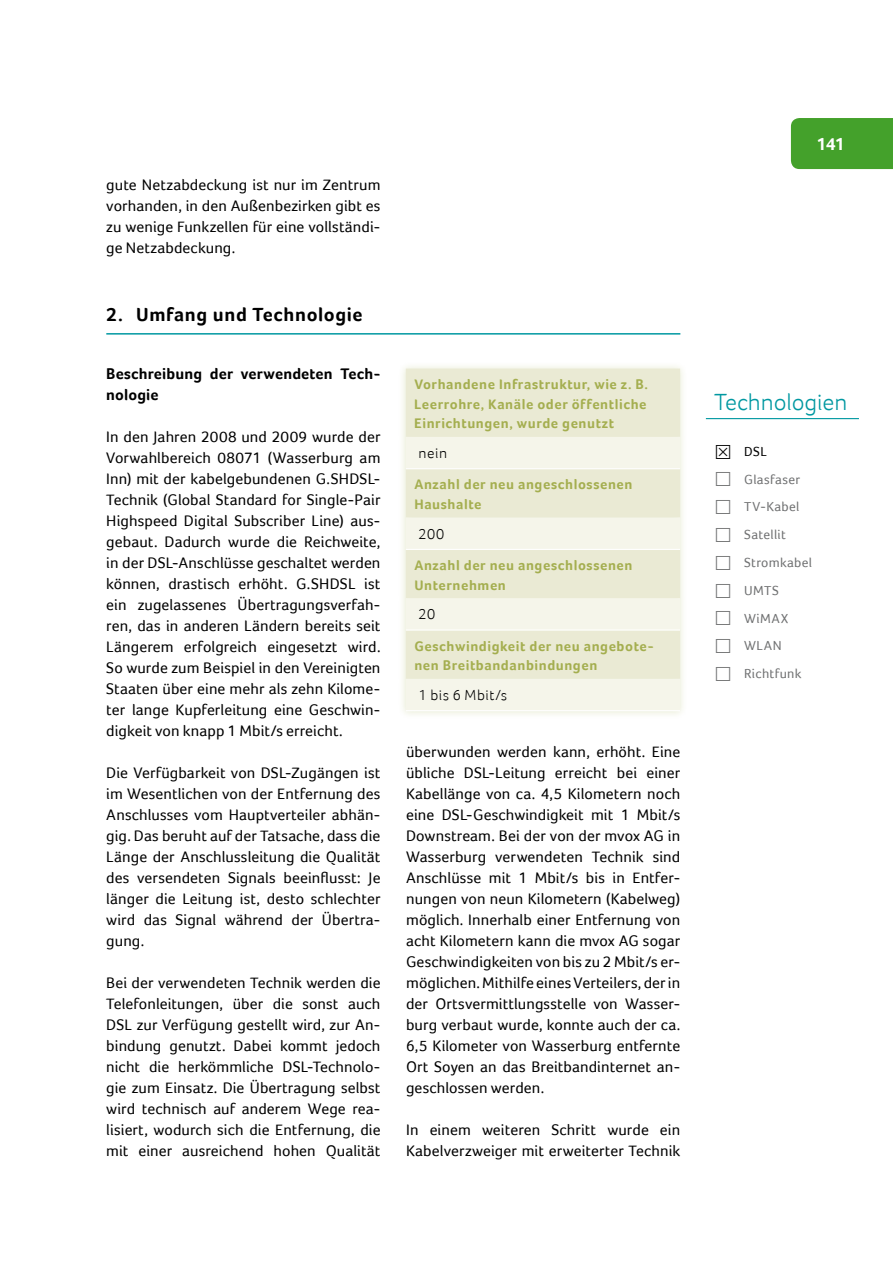
<style>
.page{position:relative;width:893px;height:1263px;background:#fff}
.page>*{position:absolute;margin:0;border:0;box-sizing:border-box;transform-origin:0 0}
.t1{font:300 24px "Foco";color:#0098a1}
.t2{font:700 19.5px "Foco";letter-spacing:.03em;color:#000}
.t3{font:700 18px "Foco";color:#fff}
.t4{font:15.75px/21px "Foco";letter-spacing:.005em;color:#000;text-align:justify}
.t5{font:700 15.75px/21px "Foco";letter-spacing:.015em;color:#000}
.t6{font:300 15px "Foco";letter-spacing:.03em;color:#000}
.t7{font:700 14.25px/19.5px "Foco";letter-spacing:.04em;color:#a4ae4f}
.t8{font:13.5px/27.8px "Foco";letter-spacing:.025em;color:#707172}
.t9{font:13.5px "Foco";color:#000}
</style>
<div class="page">
<div style="left:791px;top:118px;width:102px;height:51px;background:#44a12b"></div>
<hr style="left:106px;top:333px;width:574px;height:2px;background:#0098a1">
<div style="left:398px;top:361px;width:290px;height:358px;background:#8a9c1f;opacity:.2"></div>
<div style="left:406px;top:369px;width:274px;height:68px;background:#eaead4"></div>
<svg style="left:406px;top:437px;width:274px;height:273px;background:#efefde"></svg>
<hr style="left:406px;top:629px;width:274px;height:2px;background:#fff">
<hr style="left:406px;top:549px;width:274px;height:1px;background:#fff">
<hr style="left:406px;top:468px;width:274px;height:1px;background:#fff">
<hr style="left:406px;top:710px;width:274px;height:1px;background:#fff">
<hr style="left:706px;top:418px;width:153px;height:1px;background:#0098a1">
<p class="t4" style="left:106px;top:174px;width:276px">gute Netzabdeckung ist nur im Zentrum vorhanden, in den Außenbezirken gibt es zu wenige Funkzellen für eine vollständi&shy;ge Netzabdeckung.</p>
<p class="t2" style="left:106px;top:302px;width:258px">2. Umfang und Technologie</p>
<p class="t5" style="left:106px;top:363px;width:276px">Beschreibung der verwendeten Tech&shy;nologie</p>
<p class="t4" style="left:106px;top:426px;width:276px">In den Jahren 2008 und 2009 wurde der Vorwahlbereich 08071 (Wasserburg am Inn) mit der kabelgebundenen G.SHDSL-Technik (Global Standard for Single-Pair Highspeed Digital Subscriber Line) aus&shy;gebaut. Dadurch wurde die Reichweite, in der DSL-Anschlüsse geschaltet werden können, drastisch erhöht. G.SHDSL ist ein zugelassenes Übertragungsverfah&shy;ren, das in anderen Ländern bereits seit Längerem erfolgreich eingesetzt wird.<br>So wurde zum Beispiel in den Vereinigten Staaten über eine mehr als zehn Kilome&shy;ter lange Kupferleitung eine Geschwin&shy;digkeit von knapp 1 Mbit/s erreicht.</p>
<p class="t4" style="left:106px;top:762px;width:276px">Die Verfügbarkeit von DSL-Zugängen ist im Wesentlichen von der Entfernung des Anschlusses vom Hauptverteiler abhän&shy;gig. Das beruht auf der Tatsache, dass die Länge der Anschlussleitung die Qualität des versendeten Signals beeinflusst: Je länger die Leitung ist, desto schlechter wird das Signal während der Übertra&shy;gung.</p>
<p class="t4" style="left:106px;top:972px;width:276px">Bei der verwendeten Technik werden die Telefonleitungen, über die sonst auch DSL zur Verfügung gestellt wird, zur An&shy;bindung genutzt. Dabei kommt jedoch nicht die herkömmliche DSL-Technolo&shy;gie zum Einsatz. Die Übertragung selbst wird technisch auf anderem Wege rea&shy;lisiert, wodurch sich die Entfernung, die mit einer ausreichend hohen Qualität</p>
<p class="t7" style="left:414px;top:375px;width:235px;text-align:justify">Vorhandene Infrastruktur, wie z. B.<br>Leerrohre, Kanäle oder öffentliche Einrichtungen, wurde genutzt</p>
<p class="t6" style="left:419px;top:444px;width:30px">nein</p>
<p class="t7" style="left:414px;top:475px;width:220px">Anzahl der neu angeschlossenen<br>Haushalte</p>
<p class="t6" style="left:419px;top:525px;width:27px">200</p>
<p class="t7" style="left:414px;top:555px;width:220px">Anzahl der neu angeschlossenen<br>Unternehmen</p>
<p class="t6" style="left:419px;top:606px;width:18px">20</p>
<p class="t7" style="left:414px;top:636px;width:241px">Geschwindigkeit der neu angebote&shy;nen Breitbandanbindungen</p>
<p class="t6" style="left:419px;top:686px;width:90px">1 bis 6 Mbit/s</p>
<p class="t4" style="left:406px;top:741px;width:276px">überwunden werden kann, erhöht. Eine übliche DSL-Leitung erreicht bei einer Kabellänge von ca. 4,5 Kilometern noch eine DSL-Geschwindigkeit mit 1 Mbit/s Downstream. Bei der von der mvox AG in Wasserburg verwendeten Technik sind Anschlüsse mit 1 Mbit/s bis in Entfer&shy;nungen von neun Kilometern (Kabelweg) möglich. Innerhalb einer Entfernung von acht Kilometern kann die mvox AG sogar Geschwindigkeiten von bis zu 2 Mbit/s er&shy;möglichen. Mithilfe eines Verteilers, der in der Ortsvermittlungsstelle von Wasser&shy;burg verbaut wurde, konnte auch der ca.<br>6,5 Kilometer von Wasserburg entfernte Ort Soyen an das Breitbandinternet an&shy;geschlossen werden.</p>
<p class="t4" style="left:406px;top:1119px;width:276px">In einem weiteren Schritt wurde ein<br>Kabelverzweiger mit erweiterter Technik</p>
<p class="t3" style="left:816px;top:133px;width:30px">141</p>
<h1 class="t1" style="left:714px;top:388px;width:134px">Technologien</h1>
<p class="t9" style="left:744px;top:443px;width:24px">DSL</p>
<p class="t8" style="left:744px;top:465px;width:70px">Glasfaser<br>TV-Kabel<br>Satellit<br>Stromkabel<br>UMTS<br>WiMAX<br>WLAN<br>Richtfunk</p>
</div>
